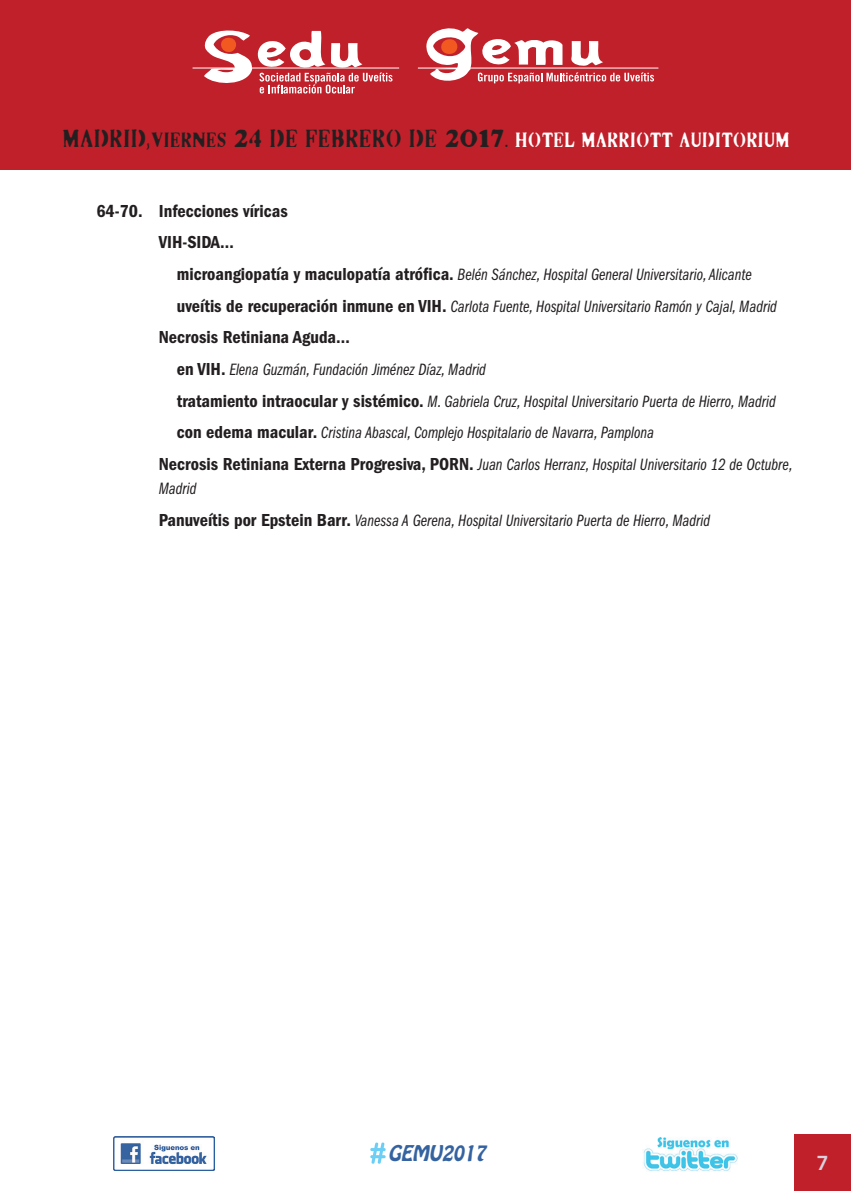
<style>
.page{position:relative;width:851px;height:1191px;background:#fff}
.page>*{position:absolute;margin:0;border:0;box-sizing:border-box;transform-origin:0 0}
.t1{font:24px "Co 2";letter-spacing:.05em;color:#231f20;scale:.96 1}
.t2{font:800 20px "Avenir LT Std";color:#d7d2de}
.t3{font:italic 19.2px "Hobo Std";color:#3563a0}
.titulo{font:18px "ITC Franklin Gothic Std Dm Cd";color:#231f20}
.titulo-2{font:17px/24px "ITC Franklin Gothic Std Bk Cp It";color:#231f20}
.s1{font-size:20px}
.s2{font-size:20px;color:#fff}
.s3{font-family:"ITC Franklin Gothic Std Dm Cd";font-size:18px}
</style>
<div class="page">
<div style="left:0;top:0;width:850px;height:170px;background:#c0202a"></div>
<svg style="left:425px;top:28px;width:229px;height:55px"></svg>
<hr style="left:418px;top:68px;width:240px;height:1px;background:#fff">
<svg style="left:203px;top:30px;width:189px;height:63px"></svg>
<hr style="left:192px;top:68px;width:207px;height:1px;background:#fff">
<div style="left:794px;top:1134px;width:56px;height:57px;background:#c0202a"></div>
<img style="left:643px;top:1137px;width:94px;height:34px">
<img style="left:113px;top:1136px;width:102px;height:34px">
<img style="left:370px;top:1142px;width:15px;height:21px">
<h1 class="t1" style="left:63px;top:126px;width:757px">MADRID,<span class="s1">VIERNES</span> 24 DE FEBRERO DE 2017. <span class="s2">HOTEL MARRIOTT AUDITORIUM</span></h1>
<p class="titulo" style="left:96px;top:200px;width:193px">64-70. Infecciones víricas</p>
<p class="titulo" style="left:159px;top:232px;width:77px">VIH-SIDA…</p>
<p class="titulo-2" style="left:177px;top:262px;width:576px"><span class="s3">microangiopatía y maculopatía atrófica.</span> Belén Sánchez, Hospital General Universitario, Alicante</p>
<p class="titulo-2" style="left:177px;top:294px;width:601px"><span class="s3">uveítis de recuperación inmune en VIH.</span> Carlota Fuente, Hospital Universitario Ramón y Cajal, Madrid</p>
<p class="titulo" style="left:159px;top:327px;width:193px">Necrosis Retiniana Aguda…</p>
<p class="titulo-2" style="left:177px;top:357px;width:310px"><span class="s3">en VIH.</span> Elena Guzmán, Fundación Jiménez Díaz, Madrid</p>
<p class="titulo-2" style="left:177px;top:389px;width:600px"><span class="s3">tratamiento intraocular y sistémico.</span> M. Gabriela Cruz, Hospital Universitario Puerta de Hierro, Madrid</p>
<p class="titulo-2" style="left:177px;top:421px;width:478px"><span class="s3">con edema macular.</span> Cristina Abascal, Complejo Hospitalario de Navarra, Pamplona</p>
<p class="titulo-2" style="left:159px;top:452px;width:635px"><span class="s3">Necrosis Retiniana Externa Progresiva, PORN.</span> Juan Carlos Herranz, Hospital Universitario 12 de Octubre,<br>Madrid</p>
<p class="titulo-2" style="left:159px;top:508px;width:552px"><span class="s3">Panuveítis por Epstein Barr.</span> Vanessa A Gerena, Hospital Universitario Puerta de Hierro, Madrid</p>
<p class="t3" style="left:388px;top:1139px;width:104px">GEMU2017</p>
<p class="t2" style="left:816px;top:1151px;width:13px">7</p>
</div>
